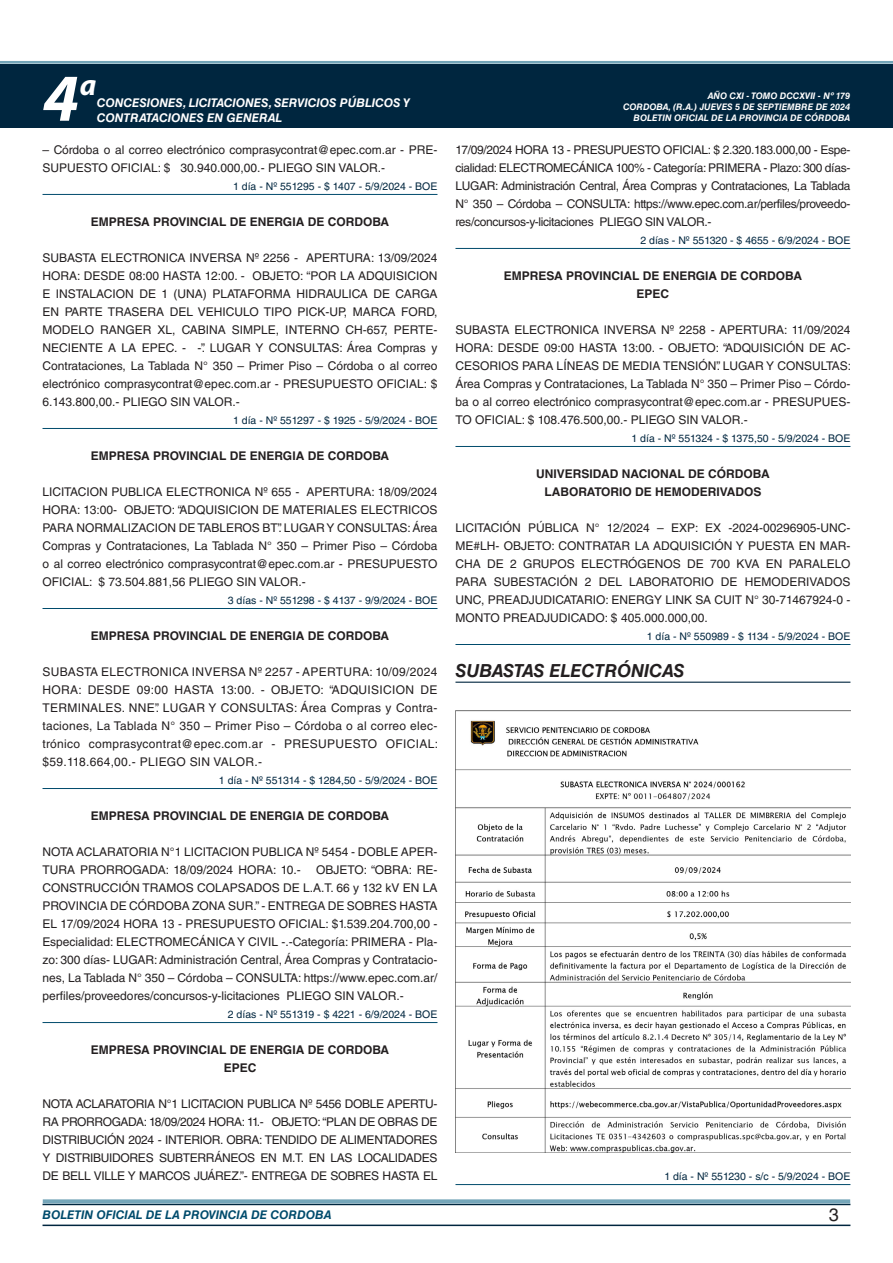
<style>
.page{position:relative;width:893px;height:1263px;background:#fff}
.page>*{position:absolute;margin:0;border:0;box-sizing:border-box;transform-origin:0 0}
.t1{font:italic 700 67.5px "Myriad Pro";color:#fff}
.t2{font:italic 700 30px "Myriad Pro";color:#fff}
.NOMBRE_DE_MINISTERIO{font:italic 700 18px "Helvetica LT Std";color:#231f20}
.t3{font:18px "Helvetica LT Std";color:#231f20}
.TEXTO_BASE{font:12px/18px "Helvetica LT Std";color:#231f20;text-align:justify}
.RESUELVE{font:700 12px "Helvetica LT Std";color:#231f20}
.t4{font:italic 700 12px/14.4px "Helvetica LT Std";color:#fff}
.t5{font:italic 700 12px "Helvetica LT Std";color:#004b6c}
.FECHA_DE_VENCIMIENTO{font:10.5px "Helvetica LT Std";color:#00263f}
.t6{font:italic 700 9px/10.8px "Helvetica LT Std";color:#fff;text-align:right}
</style>
<div class="page">
<div style="left:0;top:61px;width:893px;height:6px;background:#fff;opacity:.75"></div>
<hr style="left:43px;top:1224px;width:807px;height:2px;background:#00263f">
<div style="left:42px;top:1198px;width:809px;height:8px;background:#fff;opacity:.75"></div>
<div style="left:0;top:64px;width:893px;height:64px;background:#00263f"></div>
<hr style="left:43px;top:194px;width:394px;height:1px;background:#004b6c">
<hr style="left:43px;top:428px;width:394px;height:1px;background:#004b6c">
<hr style="left:43px;top:608px;width:394px;height:1px;background:#004b6c">
<hr style="left:43px;top:788px;width:394px;height:1px;background:#004b6c">
<hr style="left:43px;top:1022px;width:394px;height:1px;background:#004b6c">
<hr style="left:455px;top:248px;width:395px;height:1px;background:#004b6c">
<hr style="left:455px;top:446px;width:395px;height:1px;background:#004b6c">
<hr style="left:455px;top:644px;width:395px;height:1px;background:#004b6c">
<hr style="left:455px;top:682px;width:395px;height:1px;background:#00263f">
<hr style="left:455px;top:1184px;width:395px;height:1px;background:#004b6c">
<img style="left:455px;top:711px;width:395px;height:441px">
<h1 class="t1" style="left:43px;top:54px;width:38px">4</h1>
<h2 class="t2" style="left:80px;top:66px;width:18px">a</h2>
<p class="t4" style="left:97px;top:96px;width:315px">CONCESIONES, LICITACIONES, SERVICIOS PÚBLICOS Y<br>CONTRATACIONES EN GENERAL</p>
<p class="TEXTO_BASE" style="left:43px;top:141px;width:396px">– Córdoba o al correo electrónico comprasycontrat@epec.com.ar - PRE-<br>SUPUESTO OFICIAL: $ 30.940.000,00.- PLIEGO SIN VALOR.-</p>
<p class="FECHA_DE_VENCIMIENTO" style="left:233px;top:180px;width:206px">1 día - Nº 551295 - $ 1407 - 5/9/2024 - BOE</p>
<p class="RESUELVE" style="left:91px;top:214px;width:300px">EMPRESA PROVINCIAL DE ENERGIA DE CORDOBA</p>
<p class="TEXTO_BASE" style="left:43px;top:249px;width:396px">SUBASTA ELECTRONICA INVERSA Nº 2256 - APERTURA: 13/09/2024<br>HORA: DESDE 08:00 HASTA 12:00. - OBJETO: “POR LA ADQUISICION E INSTALACION DE 1 (UNA) PLATAFORMA HIDRAULICA DE CARGA EN PARTE TRASERA DEL VEHICULO TIPO PICK-UP, MARCA FORD, MODELO RANGER XL, CABINA SIMPLE, INTERNO CH-657, PERTE-NECIENTE A LA EPEC. - -”. LUGAR Y CONSULTAS: Área Compras y Contrataciones, La Tablada N° 350 – Primer Piso – Córdoba o al correo electrónico comprasycontrat@epec.com.ar - PRESUPUESTO OFICIAL: $ 6.143.800,00.- PLIEGO SIN VALOR.-</p>
<p class="FECHA_DE_VENCIMIENTO" style="left:233px;top:414px;width:206px">1 día - Nº 551297 - $ 1925 - 5/9/2024 - BOE</p>
<p class="RESUELVE" style="left:91px;top:448px;width:300px">EMPRESA PROVINCIAL DE ENERGIA DE CORDOBA</p>
<p class="TEXTO_BASE" style="left:43px;top:483px;width:396px">LICITACION PUBLICA ELECTRONICA Nº 655 - APERTURA: 18/09/2024<br>HORA: 13:00- OBJETO: “ADQUISICION DE MATERIALES ELECTRICOS PARA NORMALIZACION DE TABLEROS BT”. LUGAR Y CONSULTAS: Área Compras y Contrataciones, La Tablada N° 350 – Primer Piso – Córdoba o al correo electrónico comprasycontrat@epec.com.ar - PRESUPUESTO OFICIAL: $ 73.504.881,56 PLIEGO SIN VALOR.-</p>
<p class="FECHA_DE_VENCIMIENTO" style="left:228px;top:594px;width:211px">3 días - Nº 551298 - $ 4137 - 9/9/2024 - BOE</p>
<p class="RESUELVE" style="left:91px;top:628px;width:300px">EMPRESA PROVINCIAL DE ENERGIA DE CORDOBA</p>
<p class="TEXTO_BASE" style="left:43px;top:663px;width:397px">SUBASTA ELECTRONICA INVERSA Nº 2257 - APERTURA: 10/09/2024<br>HORA: DESDE 09:00 HASTA 13:00. - OBJETO: “ADQUISICION DE TERMINALES. NNE”. LUGAR Y CONSULTAS: Área Compras y Contra&shy;taciones, La Tablada N° 350 – Primer Piso – Córdoba o al correo elec&shy;trónico comprasycontrat@epec.com.ar - PRESUPUESTO OFICIAL: $59.118.664,00.- PLIEGO SIN VALOR.-</p>
<p class="FECHA_DE_VENCIMIENTO" style="left:219px;top:774px;width:220px">1 día - Nº 551314 - $ 1284,50 - 5/9/2024 - BOE</p>
<p class="RESUELVE" style="left:91px;top:808px;width:300px">EMPRESA PROVINCIAL DE ENERGIA DE CORDOBA</p>
<p class="TEXTO_BASE" style="left:43px;top:843px;width:396px">NOTA ACLARATORIA N°1 LICITACION PUBLICA Nº 5454 - DOBLE APER-<br>TURA PRORROGADA: 18/09/2024 HORA: 10.-</p>
<p class="TEXTO_BASE" style="left:43px;top:861px;width:396px;text-indent:274px">OBJETO: “OBRA: RE-CONSTRUCCIÓN TRAMOS COLAPSADOS DE L.A.T. 66 y 132 kV EN LA PROVINCIA DE CÓRDOBA ZONA SUR.” - ENTREGA DE SOBRES HASTA EL 17/09/2024 HORA 13 - PRESUPUESTO OFICIAL: $1.539.204.700,00 - Especialidad: ELECTROMECÁNICA Y CIVIL -.-Categoría: PRIMERA - Pla&shy;zo: 300 días- LUGAR: Administración Central, Área Compras y Contratacio&shy;nes, La Tablada N° 350 – Córdoba – CONSULTA: https://www.epec.com.ar/ perfiles/proveedores/concursos-y-licitaciones PLIEGO SIN VALOR.-</p>
<p class="FECHA_DE_VENCIMIENTO" style="left:228px;top:1008px;width:211px">2 días - Nº 551319 - $ 4221 - 6/9/2024 - BOE</p>
<p class="RESUELVE" style="left:91px;top:1042px;width:300px">EMPRESA PROVINCIAL DE ENERGIA DE CORDOBA</p>
<p class="RESUELVE" style="left:224px;top:1060px;width:34px">EPEC</p>
<p class="TEXTO_BASE" style="left:43px;top:1095px;width:396px">NOTA ACLARATORIA N°1 LICITACION PUBLICA Nº 5456 DOBLE APERTU-RA PRORROGADA: 18/09/2024 HORA: 11.- OBJETO: “PLAN DE OBRAS DE DISTRIBUCIÓN 2024 - INTERIOR. OBRA: TENDIDO DE ALIMENTADORES Y DISTRIBUIDORES SUBTERRÁNEOS EN M.T. EN LAS LOCALIDADES DE BELL VILLE Y MARCOS JUÁREZ.”- ENTREGA DE SOBRES HASTA EL</p>
<p class="t6" style="left:623px;top:91px;width:229px">AÑO CXI - TOMO DCCXVII - Nº 179<br>CORDOBA, (R.A.) JUEVES 5 DE SEPTIEMBRE DE 2024</p>
<p class="t6" style="left:634px;top:112px;width:218px">BOLETIN OFICIAL DE LA PROVINCIA DE CÓRDOBA</p>
<p class="TEXTO_BASE" style="left:455px;top:141px;width:396px">17/09/2024 HORA 13 - PRESUPUESTO OFICIAL: $ 2.320.183.000,00 - Espe&shy;cialidad: ELECTROMECÁNICA 100% - Categoría: PRIMERA - Plazo: 300 días-LUGAR: Administración Central, Área Compras y Contrataciones, La Tablada N° 350 – Córdoba – CONSULTA: https://www.epec.com.ar/perfiles/proveedo&shy;res/concursos-y-licitaciones PLIEGO SIN VALOR.-</p>
<p class="FECHA_DE_VENCIMIENTO" style="left:640px;top:234px;width:212px">2 días - Nº 551320 - $ 4655 - 6/9/2024 - BOE</p>
<p class="RESUELVE" style="left:504px;top:268px;width:300px">EMPRESA PROVINCIAL DE ENERGIA DE CORDOBA</p>
<p class="RESUELVE" style="left:637px;top:286px;width:34px">EPEC</p>
<p class="TEXTO_BASE" style="left:455px;top:321px;width:397px">SUBASTA ELECTRONICA INVERSA Nº 2258 - APERTURA: 11/09/2024<br>HORA: DESDE 09:00 HASTA 13:00. - OBJETO: “ADQUISICIÓN DE AC-CESORIOS PARA LÍNEAS DE MEDIA TENSIÓN”. LUGAR Y CONSULTAS:<br>Área Compras y Contrataciones, La Tablada N° 350 – Primer Piso – Córdo&shy;ba o al correo electrónico comprasycontrat@epec.com.ar - PRESUPUES-TO OFICIAL: $ 108.476.500,00.- PLIEGO SIN VALOR.-</p>
<p class="FECHA_DE_VENCIMIENTO" style="left:631px;top:432px;width:220px">1 día - Nº 551324 - $ 1375,50 - 5/9/2024 - BOE</p>
<p class="RESUELVE" style="left:536px;top:466px;width:235px">UNIVERSIDAD NACIONAL DE CÓRDOBA</p>
<p class="RESUELVE" style="left:544px;top:484px;width:219px">LABORATORIO DE HEMODERIVADOS</p>
<p class="TEXTO_BASE" style="left:455px;top:519px;width:396px">LICITACIÓN PÚBLICA N° 12/2024 – EXP: EX -2024-00296905-UNC-ME#LH- OBJETO: CONTRATAR LA ADQUISICIÓN Y PUESTA EN MAR-CHA DE 2 GRUPOS ELECTRÓGENOS DE 700 KVA EN PARALELO PARA SUBESTACIÓN 2 DEL LABORATORIO DE HEMODERIVADOS UNC, PREADJUDICATARIO: ENERGY LINK SA CUIT N° 30-71467924-0 - MONTO PREADJUDICADO: $ 405.000.000,00.</p>
<p class="FECHA_DE_VENCIMIENTO" style="left:647px;top:630px;width:205px">1 día - Nº 550989 - $ 1134 - 5/9/2024 - BOE</p>
<p class="NOMBRE_DE_MINISTERIO" style="left:455px;top:660px;width:230px">SUBASTAS ELECTRÓNICAS</p>
<p class="FECHA_DE_VENCIMIENTO" style="left:664px;top:1170px;width:188px">1 día - Nº 551230 - s/c - 5/9/2024 - BOE</p>
<p class="t5" style="left:43px;top:1208px;width:290px">BOLETIN OFICIAL DE LA PROVINCIA DE CORDOBA</p>
<h3 class="t3" style="left:829px;top:1204px;width:12px">3</h3>
</div>
